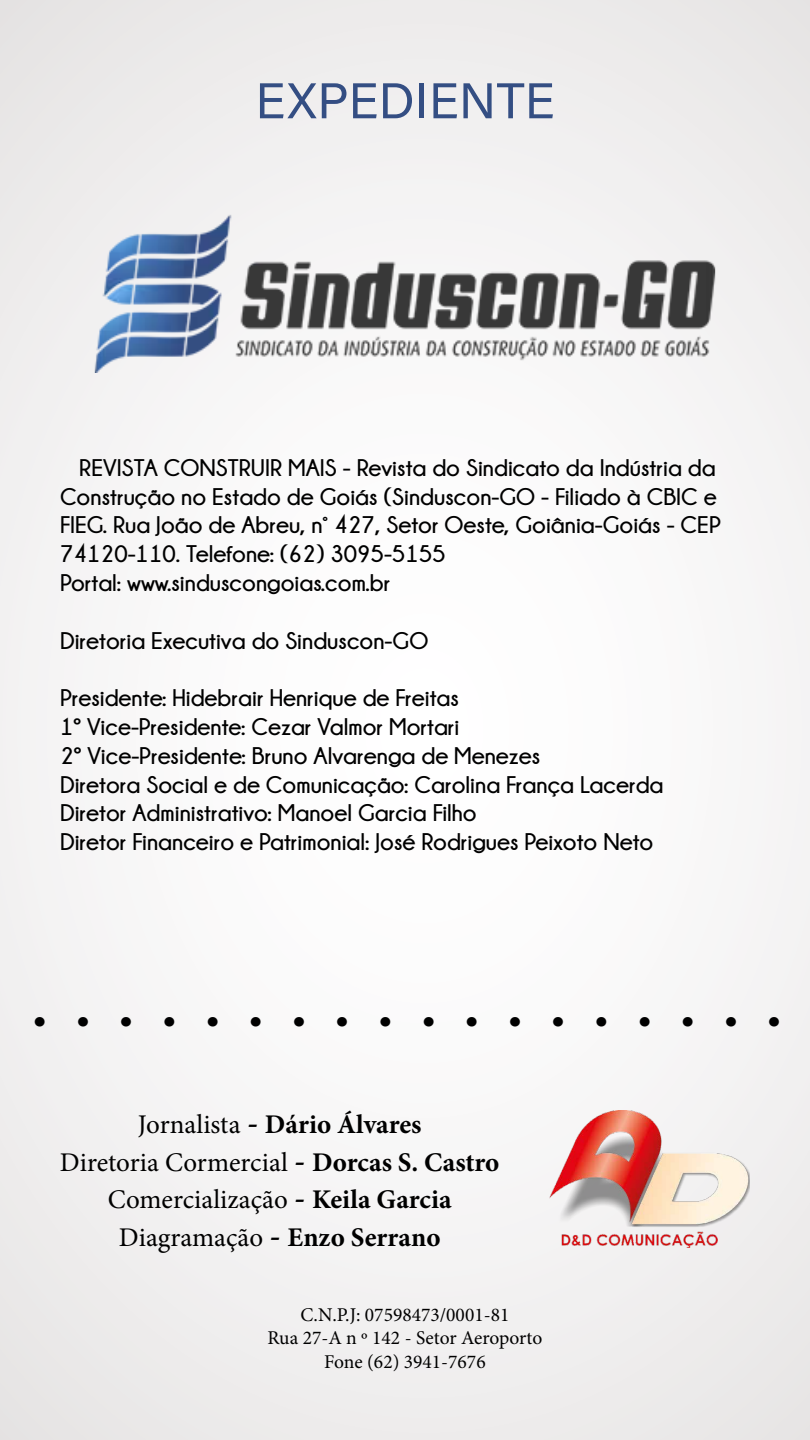
<style>
.page{position:relative;width:810px;height:1440px;background:#f5f4f4}
.page>*{position:absolute;margin:0;border:0;box-sizing:border-box;transform-origin:0 0}
.t1{font:50.25px "Acumin Pro";color:#344e83}
.t2{font:italic 700 36px/43.2px "Minion Pro";color:#000;text-align:justify}
.t3{font:27px/37.5px "Minion Pro";color:#000;text-align:center}
.t4{font:700 24px/28.8px "Champagne&Limousines";color:#000}
.t5{font:19.5px/23.4px "Minion Pro";color:#000;text-align:center}
.s1{font-weight:700;font-size:31.5px}
.s2{font-weight:700}
</style>
<div class="page">
<img style="left:549px;top:1110px;width:201px;height:137px">
<img style="left:94px;top:214px;width:622px;height:159px">
<h1 class="t1" style="left:255px;top:66px;width:301px">EXPEDIENTE</h1>
<p class="t4" style="left:60px;top:453px;width:663px;text-indent:19px">REVISTA CONSTRUIR MAIS - Revista do Sindicato da Indústria da Construção no Estado de Goiás (Sinduscon-GO - Filiado à CBIC e FIEG. Rua João de Abreu, n° 427, Setor Oeste, Goiânia-Goiás - CEP 74120-110. Telefone: (62) 3095-5155<br>Portal: www.sinduscongoias.com.br</p>
<p class="t4" style="left:60px;top:626px;width:370px">Diretoria Executiva do Sinduscon-GO</p>
<p class="t4" style="left:60px;top:683px;width:605px">Presidente: Hidebrair Henrique de Freitas<br>1º Vice-Presidente: Cezar Valmor Mortari<br>2º Vice-Presidente: Bruno Alvarenga de Menezes<br>Diretora Social e de Comunicação: Carolina França Lacerda Diretor Administrativo: Manoel Garcia Filho<br>Diretor Financeiro e Patrimonial: José Rodrigues Peixoto Neto</p>
<h2 class="t2" style="left:14px;top:1029px;width:15px;rotate:-90deg">• • • • • • • • • • • • • • • • • •</h2>
<p class="t3" style="left:60px;top:1106px;width:441px">Jornalista <span class="s1">-</span> <span class="s2">Dário Álvares<br></span>Diretoria Cormercial <span class="s1">-</span> <span class="s2">Dorcas S. Castro<br></span>Comercialização <span class="s1">-</span> <span class="s2">Keila Garcia<br></span>Diagramação <span class="s1">-</span> <span class="s2">Enzo Serrano</span></p>
<p class="t5" style="left:268px;top:1303px;width:276px">C.N.P.J: 07598473/0001-81<br>Rua 27-A n º 142 - Setor Aeroporto<br>Fone (62) 3941-7676</p>
</div>
